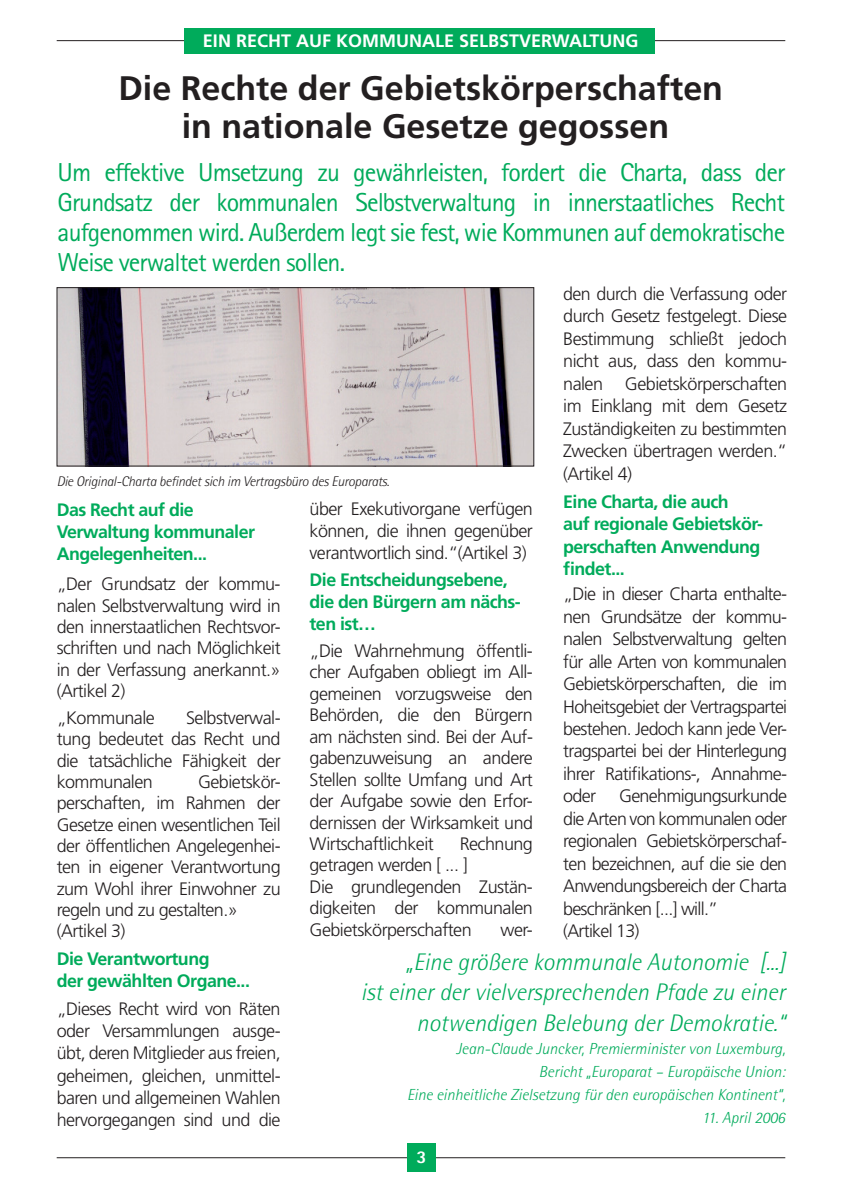
<style>
.page{position:relative;width:842px;height:1191px;background:#fff}
.page>*{position:absolute;margin:0;border:0;box-sizing:border-box;transform-origin:0 0}
.t1{font:700 34px/38px "Frutiger LT Std";color:#231f20;text-align:center}
.t2{font:26px/30px "Rotis Sans Serif Std";letter-spacing:-.035em;color:#00ab5b;text-align:justify}
.t3{font:italic 300 24px/30.8px "Rotis Semi Sans Std";color:#00ab5b;text-align:right}
.t4{font:300 18px/21.4px "Frutiger LT Std";letter-spacing:-.03em;color:#231f20;text-align:justify}
.t5{font:700 18px/22.2px "Frutiger LT Std";letter-spacing:-.03em;color:#00ab5b}
.t6{font:700 18px "Frutiger LT Std";color:#fff}
.t7{font:800 18px "Rotis Sans Serif Std";color:#fff}
.t8{font:italic 300 16px/22.8px "Rotis Semi Sans Std";color:#00ab5b;text-align:right}
.t9{font:italic 300 14px "Rotis Semi Sans Std";letter-spacing:-.02em;color:#231f20}
</style>
<div class="page">
<hr style="left:57px;top:40px;width:728px;height:1px;background:#231f20">
<hr style="left:57px;top:1157px;width:728px;height:1px;background:#231f20">
<div style="left:184px;top:28px;width:471px;height:26px;background:#00ab5b"></div>
<div style="left:407px;top:1143px;width:28px;height:28px;background:#00ab5b"></div>
<img style="left:59px;top:289px;width:473px;height:175px">
<div style="left:57px;top:287px;width:477px;height:179px;border:1px solid #231f20"></div>
<p class="t6" style="left:203px;top:30px;width:437px">EIN RECHT AUF KOMMUNALE SELBSTVERWALTUNG</p>
<h1 class="t1" style="left:118px;top:70px;width:606px">Die Rechte der Gebietskörperschaften in nationale Gesetze gegossen</h1>
<p class="t2" style="left:58px;top:157px;width:729px">Um effektive Umsetzung zu gewährleisten, fordert die Charta, dass der Grundsatz der kommunalen Selbstverwaltung in innerstaatliches Recht aufgenommen wird. Außerdem legt sie fest, wie Kommunen auf demokratische Weise verwaltet werden sollen.</p>
<p class="t4" style="left:563px;top:283px;width:225px;line-height:22.4px">den durch die Verfassung oder durch Gesetz festgelegt. Diese Bestimmung schließt jedoch nicht aus, dass den kommu&shy;nalen Gebietskörperschaften im Einklang mit dem Gesetz Zuständigkeiten zu bestimmten Zwecken übertragen werden.“ (Artikel 4)</p>
<p class="t5" style="left:563px;top:490px;width:201px">Eine Charta, die auch<br>auf regionale Gebietskör&shy;perschaften Anwendung findet...</p>
<p class="t4" style="left:563px;top:583px;width:225px;line-height:22.4px">„Die in dieser Charta enthalte&shy;nen Grundsätze der kommu&shy;nalen Selbstverwaltung gelten für alle Arten von kommunalen Gebietskörperschaften, die im Hoheitsgebiet der Vertragspartei bestehen. Jedoch kann jede Ver&shy;tragspartei bei der Hinterlegung ihrer Ratifikations-, Annahme&shy;oder</p>
<p class="t9" style="left:57px;top:472px;width:334px">Die Original-Charta befindet sich im Vertragsbüro des Europarats.</p>
<p class="t4" style="left:310px;top:498px;width:225px">über Exekutivorgane verfügen können, die ihnen gegenüber verantwortlich sind.“(Artikel 3)</p>
<p class="t5" style="left:310px;top:569px;width:213px">Die Entscheidungsebene, die den Bürgern am nächs&shy;ten ist…</p>
<p class="t4" style="left:310px;top:640px;width:225px">„Die Wahrnehmung öffentli&shy;cher Aufgaben obliegt im All&shy;gemeinen vorzugsweise den Behörden, die den Bürgern am nächsten sind. Bei der Auf&shy;gabenzuweisung an andere Stellen sollte Umfang und Art der Aufgabe sowie den Erfor&shy;dernissen der Wirksamkeit und Wirtschaftlichkeit</p>
<p class="t5" style="left:57px;top:499px;width:200px">Das Recht auf die<br>Verwaltung kommunaler<br>Angelegenheiten...</p>
<p class="t4" style="left:57px;top:573px;width:225px">„Der Grundsatz der kommu&shy;nalen Selbstverwaltung wird in den innerstaatlichen Rechtsvor&shy;schriften und nach Möglichkeit in der Verfassung anerkannt.» (Artikel 2)</p>
<p class="t4" style="left:57px;top:707px;width:100px">„Kommunale</p>
<p class="t4" style="left:57px;top:707px;width:225px;text-indent:129px">Selbstverwal&shy;tung bedeutet das Recht und die tatsächliche Fähigkeit der kommunalen</p>
<p class="t4" style="left:57px;top:771px;width:225px;text-align:left;text-indent:141px">Gebietskör&shy;perschaften, im Rahmen der<br>Gesetze einen wesentlichen Teil der öffentlichen Angelegenhei&shy;ten in eigener Verantwortung zum Wohl ihrer Einwohner zu regeln und zu gestalten.» (Artikel 3)</p>
<p class="t5" style="left:57px;top:948px;width:195px">Die Verantwortung<br>der gewählten Organe...</p>
<p class="t4" style="left:57px;top:998px;width:225px;line-height:22.2px">„Dieses Recht wird von Räten oder Versammlungen ausge&shy;übt, deren Mitglieder aus freien, geheimen, gleichen, unmittel&shy;baren und allgemeinen Wahlen hervorgegangen sind und die</p>
<p class="t4" style="left:563px;top:785px;width:225px;line-height:22.4px;text-align:left;text-indent:56px">Genehmigungsurkunde die Arten von kommunalen oder regionalen Gebietskörperschaf&shy;ten bezeichnen, auf die sie den<br>Anwendungsbereich der Charta beschränken [...] will.”<br>(Artikel 13)</p>
<p class="t4" style="left:310px;top:833px;width:225px;text-align:left;text-indent:150px">Rechnung getragen werden [ ... ]<br>Die grundlegenden Zustän&shy;digkeiten der kommunalen<br>Gebietskörperschaften</p>
<p class="t4" style="left:501px;top:919px;width:34px">wer-</p>
<h3 class="t3" style="left:361px;top:945px;width:426px">„Eine größere kommunale Autonomie [...]<br>ist einer der vielversprechenden Pfade zu einer notwendigen Belebung der Demokratie.“</h3>
<p class="t8" style="left:407px;top:1037px;width:380px">Jean-Claude Juncker, Premierminister von Luxemburg,<br>Bericht „Europarat – Europäische Union:<br>Eine einheitliche Zielsetzung für den europäischen Kontinent“,</p>
<p class="t8" style="left:702px;top:1105px;width:85px">11. April 2006</p>
<p class="t7" style="left:417px;top:1145px;width:12px">3</p>
</div>
